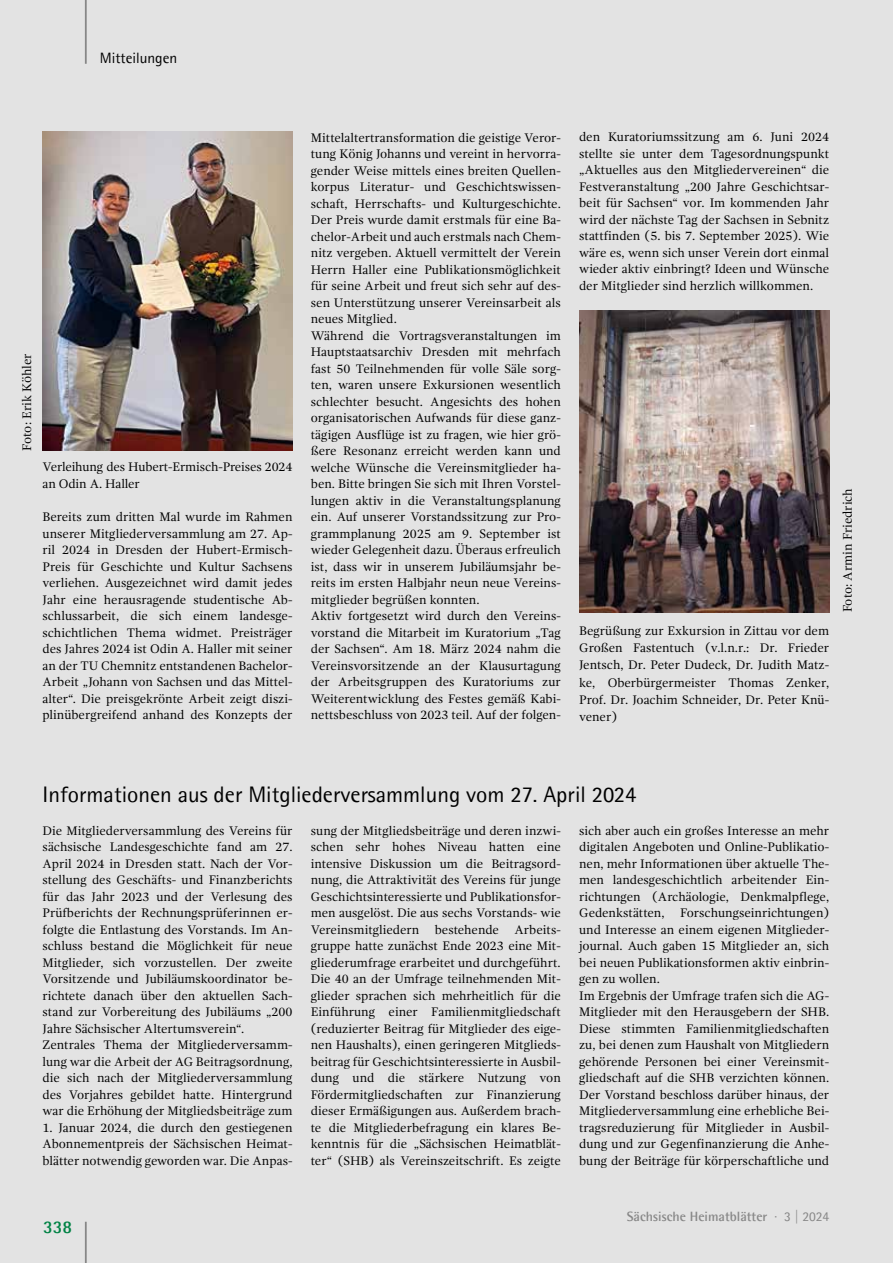
<style>
.page{position:relative;width:893px;height:1263px;background:#e3e3e3}
.page>*{position:absolute;margin:0;border:0;box-sizing:border-box;transform-origin:0 0}
.t1{font:22.5px "Agfa Rotis Semisans";color:#000}
.t2{font:700 18px "Agfa Rotis Semisans";color:#008244}
.t3{font:15px "Agfa Rotis Semisans";color:#000}
.t4{font:700 13.5px "Agfa Rotis Semisans";color:#878787}
.t5{font:12.75px/16.5px "Gandhi Serif";color:#000;text-align:justify}
.s1{font-weight:400}
</style>
<div class="page">
<hr style="left:85px;top:1222px;width:2px;height:41px;background:#878787">
<hr style="left:85px;top:0;width:2px;height:64px;background:#878787">
<img style="left:43px;top:132px;width:250px;height:319px">
<img style="left:579px;top:310px;width:250px;height:302px">
<p class="t3" style="left:100px;top:49px;width:79px">Mitteilungen</p>
<p class="t5" style="left:19px;top:451px;width:99px;rotate:-90deg">Foto: Erik Köhler</p>
<p class="t5" style="left:43px;top:458px;width:252px;line-height:17.2px">Verleihung des Hubert-Ermisch-Preises 2024 an Odin A. Haller</p>
<p class="t5" style="left:43px;top:509px;width:252px">Bereits zum dritten Mal wurde im Rahmen unserer Mitgliederversammlung am 27. Ap&shy;ril 2024 in Dresden der Hubert-Ermisch-Preis für Geschichte und Kultur Sachsens verliehen. Ausgezeichnet wird damit jedes Jahr eine herausragende studentische Ab&shy;schlussarbeit, die sich einem landesge&shy;schichtlichen Thema widmet. Preisträger des Jahres 2024 ist Odin A. Haller mit seiner an der TU Chemnitz entstandenen Bachelor-Arbeit „Johann von Sachsen und das Mittel&shy;alter“. Die preisgekrönte Arbeit zeigt diszi&shy;plinübergreifend anhand des Konzepts der</p>
<p class="t5" style="left:311px;top:129px;width:252px;text-align:left">Mittelaltertransformation die geistige Veror&shy;tung König Johanns und vereint in hervorra&shy;gender Weise mittels eines breiten Quellen&shy;korpus Literatur- und Geschichtswissen&shy;schaft, Herrschafts- und Kulturgeschichte.<br>Der Preis wurde damit erstmals für eine Ba&shy;chelor-Arbeit und auch erstmals nach Chem&shy;nitz vergeben. Aktuell vermittelt der Verein Herrn Haller eine Publikationsmöglichkeit für seine Arbeit und freut sich sehr auf des&shy;sen Unterstützung unserer Vereinsarbeit als neues Mitglied.<br>Während die Vortragsveranstaltungen im Hauptstaatsarchiv Dresden mit mehrfach fast 50 Teilnehmenden für volle Säle sorg&shy;ten, waren unsere Exkursionen wesentlich schlechter besucht. Angesichts des hohen organisatorischen Aufwands für diese ganz&shy;tägigen Ausflüge ist zu fragen, wie hier grö&shy;ßere Resonanz erreicht werden kann und welche Wünsche die Vereinsmitglieder ha&shy;ben. Bitte bringen Sie sich mit Ihren Vorstel&shy;lungen aktiv in die Veranstaltungsplanung ein. Auf unserer Vorstandssitzung zur Pro&shy;grammplanung 2025 am 9. September ist wieder Gelegenheit dazu. Überaus erfreulich ist, dass wir in unserem Jubiläumsjahr be&shy;reits im ersten Halbjahr neun neue Vereins&shy;mitglieder begrüßen konnten.<br>Aktiv fortgesetzt wird durch den Vereins&shy;vorstand die Mitarbeit im Kuratorium „Tag der Sachsen“. Am 18. März 2024 nahm die Vereinsvorsitzende an der Klausurtagung der Arbeitsgruppen des Kuratoriums zur Weiterentwicklung des Festes gemäß Kabi&shy;nettsbeschluss von 2023 teil. Auf der folgen-</p>
<p class="t5" style="left:579px;top:129px;width:252px">den Kuratoriumssitzung am 6. Juni 2024 stellte sie unter dem Tagesordnungspunkt „Aktuelles aus den Mitgliedervereinen“ die Festveranstaltung „200 Jahre Geschichtsar&shy;beit für Sachsen“ vor. Im kommenden Jahr wird der nächste Tag der Sachsen in Sebnitz stattfinden (5. bis 7. September 2025). Wie wäre es, wenn sich unser Verein dort einmal wieder aktiv einbringt? Ideen und Wünsche der Mitglieder sind herzlich willkommen.</p>
<p class="t5" style="left:579px;top:622px;width:252px;line-height:17.2px">Begrüßung zur Exkursion in Zittau vor dem Großen Fastentuch (v.l.n.r.: Dr. Frieder Jentsch, Dr. Peter Dudeck, Dr. Judith Matz&shy;ke, Oberbürgermeister Thomas Zenker, Prof. Dr. Joachim Schneider, Dr. Peter Knü&shy;vener)</p>
<p class="t5" style="left:839px;top:612px;width:126px;rotate:-90deg">Foto: Armin Friedrich</p>
<h1 class="t1" style="left:43px;top:781px;width:595px">Informationen aus der Mitgliederversammlung vom 27. April 2024</h1>
<p class="t5" style="left:43px;top:822px;width:252px;text-align:left">Die Mitgliederversammlung des Vereins für sächsische Landesgeschichte fand am 27.<br>April 2024 in Dresden statt. Nach der Vor&shy;stellung des Geschäfts- und Finanzberichts für das Jahr 2023 und der Verlesung des Prüfberichts der Rechnungsprüferinnen er&shy;folgte die Entlastung des Vorstands. Im An&shy;schluss bestand die Möglichkeit für neue Mitglieder, sich vorzustellen. Der zweite Vorsitzende und Jubiläumskoordinator be&shy;richtete danach über den aktuellen Sach&shy;stand zur Vorbereitung des Jubiläums „200<br>Jahre Sächsischer Altertumsverein“.<br>Zentrales Thema der Mitgliederversamm&shy;lung war die Arbeit der AG Beitragsordnung, die sich nach der Mitgliederversammlung des Vorjahres gebildet hatte. Hintergrund war die Erhöhung der Mitgliedsbeiträge zum</p>
<p class="t5" style="left:43px;top:1119px;width:252px">1. Januar 2024, die durch den gestiegenen Abonnementpreis der Sächsischen Heimat&shy;blätter notwendig geworden war. Die Anpas-</p>
<h2 class="t2" style="left:43px;top:1216px;width:30px">338</h2>
<p class="t5" style="left:311px;top:822px;width:252px">sung der Mitgliedsbeiträge und deren inzwi&shy;schen sehr hohes Niveau hatten eine intensive Diskussion um die Beitragsord&shy;nung, die Attraktivität des Vereins für junge Geschichtsinteressierte und Publikationsfor&shy;men ausgelöst. Die aus sechs Vorstands- wie Vereinsmitgliedern bestehende Arbeits&shy;gruppe hatte zunächst Ende 2023 eine Mit&shy;gliederumfrage erarbeitet und durchgeführt.<br>Die 40 an der Umfrage teilnehmenden Mit&shy;glieder sprachen sich mehrheitlich für die Einführung einer Familienmitgliedschaft (reduzierter Beitrag für Mitglieder des eige&shy;nen Haushalts), einen geringeren Mitglieds&shy;beitrag für Geschichtsinteressierte in Ausbil&shy;dung und die stärkere Nutzung von Fördermitgliedschaften zur Finanzierung dieser Ermäßigungen aus. Außerdem brach&shy;te die Mitgliederbefragung ein klares Be&shy;kenntnis für die „Sächsischen Heimatblät&shy;ter“ (SHB) als Vereinszeitschrift. Es zeigte</p>
<p class="t5" style="left:579px;top:822px;width:252px;text-align:left">sich aber auch ein großes Interesse an mehr digitalen Angeboten und Online-Publikatio&shy;nen, mehr Informationen über aktuelle The&shy;men landesgeschichtlich arbeitender Ein&shy;richtungen (Archäologie, Denkmalpflege, Gedenkstätten, Forschungseinrichtungen) und Interesse an einem eigenen Mitglieder&shy;journal. Auch gaben 15 Mitglieder an, sich bei neuen Publikationsformen aktiv einbrin&shy;gen zu wollen.<br>Im Ergebnis der Umfrage trafen sich die AG-Mitglieder mit den Herausgebern der SHB.<br>Diese stimmten Familienmitgliedschaften zu, bei denen zum Haushalt von Mitgliedern gehörende Personen bei einer Vereinsmit&shy;gliedschaft auf die SHB verzichten können.<br>Der Vorstand beschloss darüber hinaus, der Mitgliederversammlung eine erhebliche Bei&shy;tragsreduzierung für Mitglieder in Ausbil&shy;dung und zur Gegenfinanzierung die Anhe&shy;bung der Beiträge für körperschaftliche und</p>
<p class="t4" style="left:627px;top:1208px;width:204px">Sächsische Heimatblätter <span class="s1">· 3 | 2024</span></p>
</div>
